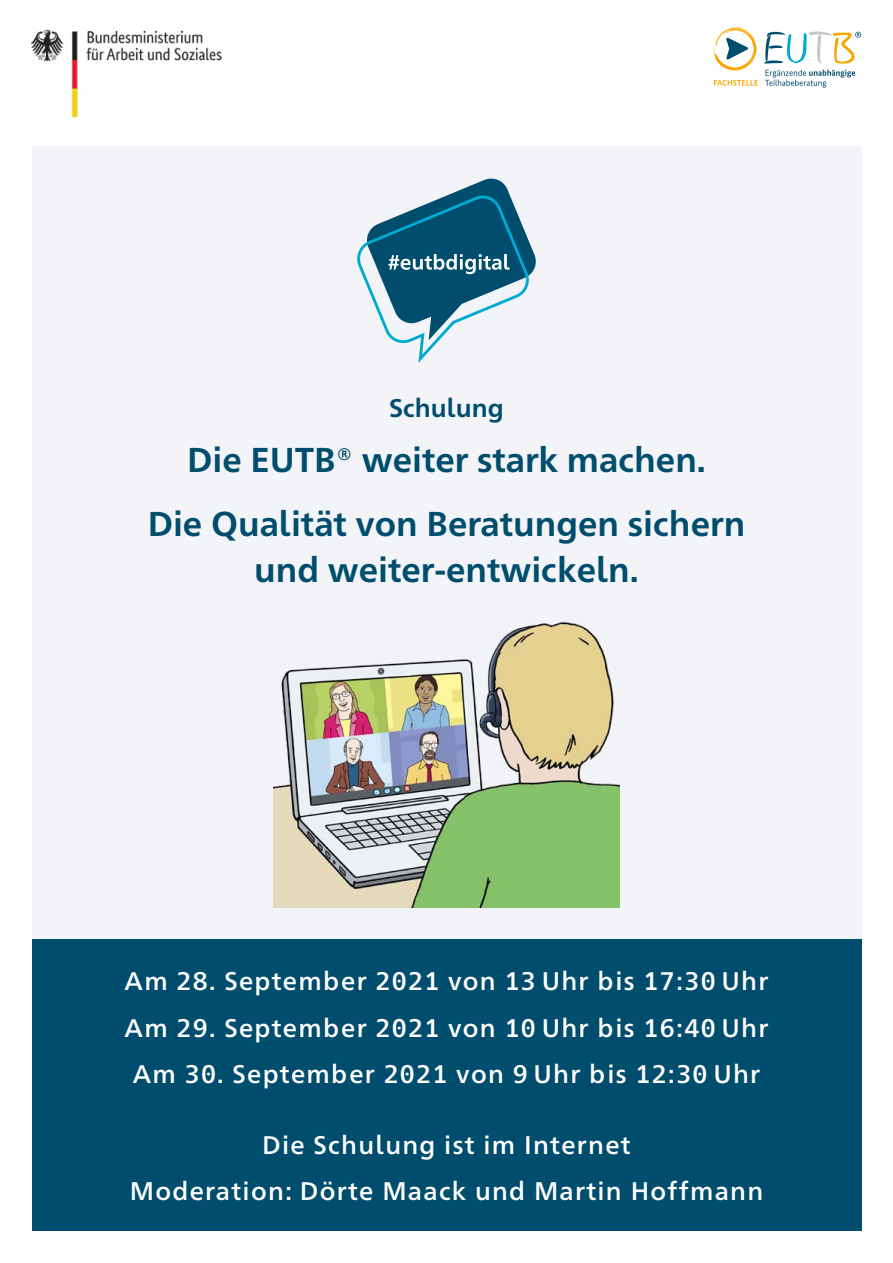
<style>
.page{position:relative;width:893px;height:1263px;background:#fff}
.page>*{position:absolute;margin:0;border:0;box-sizing:border-box;transform-origin:0 0}
.t1{font:700 34.5px/63.4px "Frutiger Neue 1450 Pro";color:#004d6d;text-align:center}
.t2{font:500 25.5px "Frutiger Neue 1450 Pro";letter-spacing:.05em;color:#fff}
.t3{font:700 25.5px "Frutiger Neue 1450 Pro";color:#004d6d}
</style>
<div class="page">
<div style="left:32px;top:146px;width:829px;height:1085px;background:#f2f4f7"></div>
<img style="left:30px;top:29px;width:194px;height:89px">
<svg style="left:714px;top:80px;width:44px;height:6px"></svg>
<svg style="left:713px;top:27px;width:44px;height:44px"></svg>
<svg style="left:764px;top:32px;width:97px;height:56px"></svg>
<div style="left:32px;top:940px;width:829px;height:291px;background:#004d6d"></div>
<svg style="left:357px;top:178px;width:179px;height:185px"></svg>
<img style="left:274px;top:621px;width:345px;height:286px">
<h1 class="t3" style="left:389px;top:390px;width:116px">Schulung</h1>
<h1 class="t1" style="left:148px;top:426px;width:599px">Die EUTB® weiter stark machen.<br>Die Qualität von Beratungen sichern</h1>
<h1 class="t1" style="left:254px;top:536px;width:386px">und weiter-entwickeln.</h1>
<p class="t2" style="left:125px;top:962px;width:645px">Am 28. September 2021 von 13 Uhr bis 17:30 Uhr</p>
<p class="t2" style="left:125px;top:1009px;width:645px">Am 29. September 2021 von 10 Uhr bis 16:40 Uhr</p>
<p class="t2" style="left:133px;top:1055px;width:629px">Am 30. September 2021 von 9 Uhr bis 12:30 Uhr</p>
<p class="t2" style="left:262px;top:1126px;width:370px">Die Schulung ist im Internet</p>
<p class="t2" style="left:130px;top:1172px;width:635px">Moderation: Dörte Maack und Martin Hoffmann</p>
</div>
